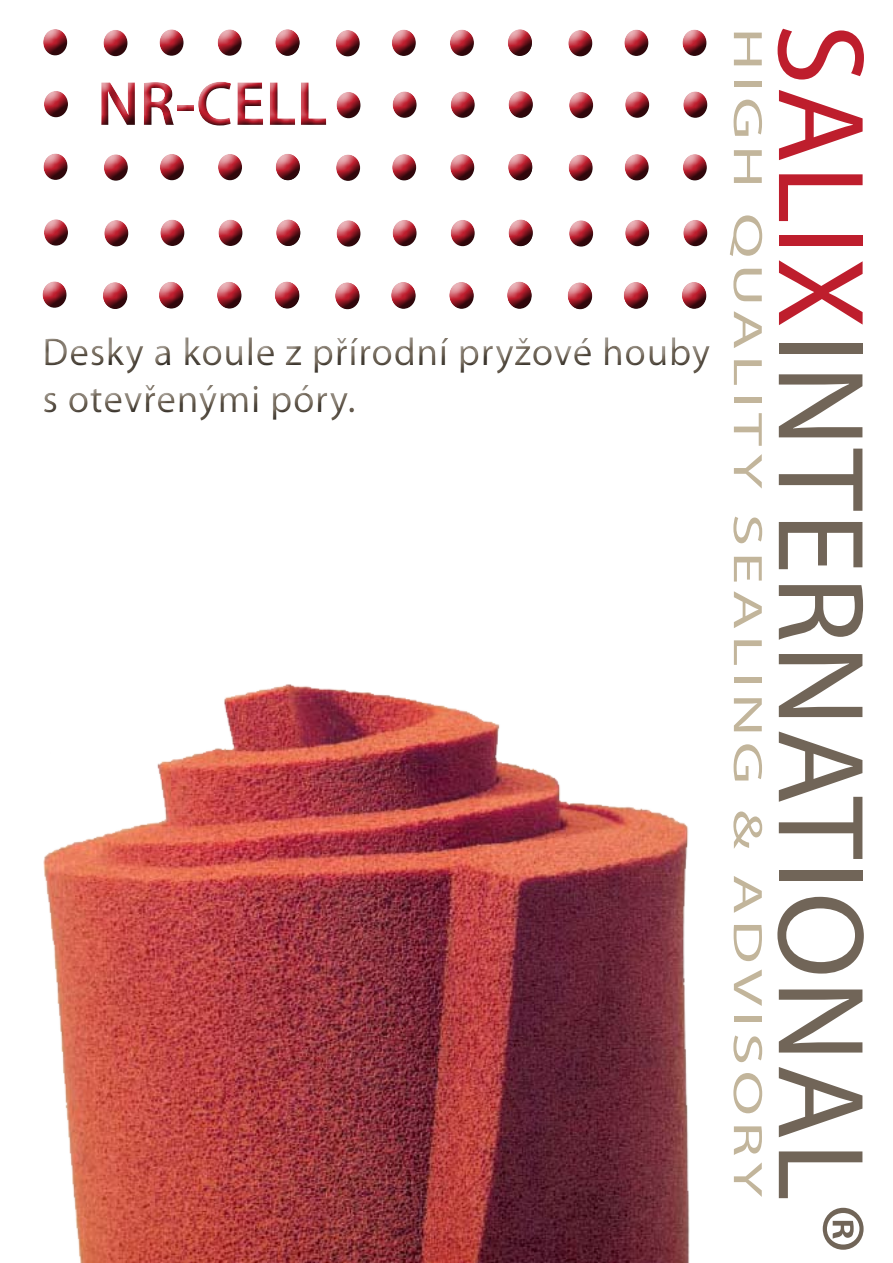
<style>
.page{position:relative;width:893px;height:1263px;background:#fff}
.page>*{position:absolute;margin:0;border:0;box-sizing:border-box;transform-origin:0 0}
.t1{font:124.05px "Myriad Pro";letter-spacing:.015em;color:#716558}
.t2{font:600 63px "Myriad Pro";color:#bf1e2e}
.t3{font:41.4px "Myriad Pro";letter-spacing:.085em;color:#c2b59b;scale:1.58 1}
.t4{font:39px/46.8px "Myriad Pro";letter-spacing:.02em;color:#716658}
.s1{color:#be1e2d}
</style>
<div class="page">
<img style="left:43px;top:684px;width:647px;height:578px">
<div style="left:41px;top:28px;width:261px;height:284px;background:#000;opacity:.75"></div>
<div style="left:273px;top:29px;width:261px;height:283px;background:#000;opacity:.75"></div>
<div style="left:506px;top:29px;width:261px;height:283px;background:#000;opacity:.75"></div>
<div style="left:713px;top:28px;width:63px;height:288px;background:#fff"></div>
<div style="left:84px;top:63px;width:299px;height:79px;background:#000;opacity:.75"></div>
<h2 class="t2" style="left:97px;top:64px;width:232px">NR-CELL</h2>
<p class="t4" style="left:43px;top:328px;width:669px">Desky a koule z přírodní pryžové houby s otevřenými póry.</p>
<p class="t3" style="left:773px;top:28px;width:741px;rotate:90deg">HIGH QUALITY SEALING &amp; ADVISORY</p>
<h1 class="t1" style="left:897px;top:23px;width:1233px;rotate:90deg"><span class="s1">SALIX</span>INTERNATIONAL®</h1>
</div>
